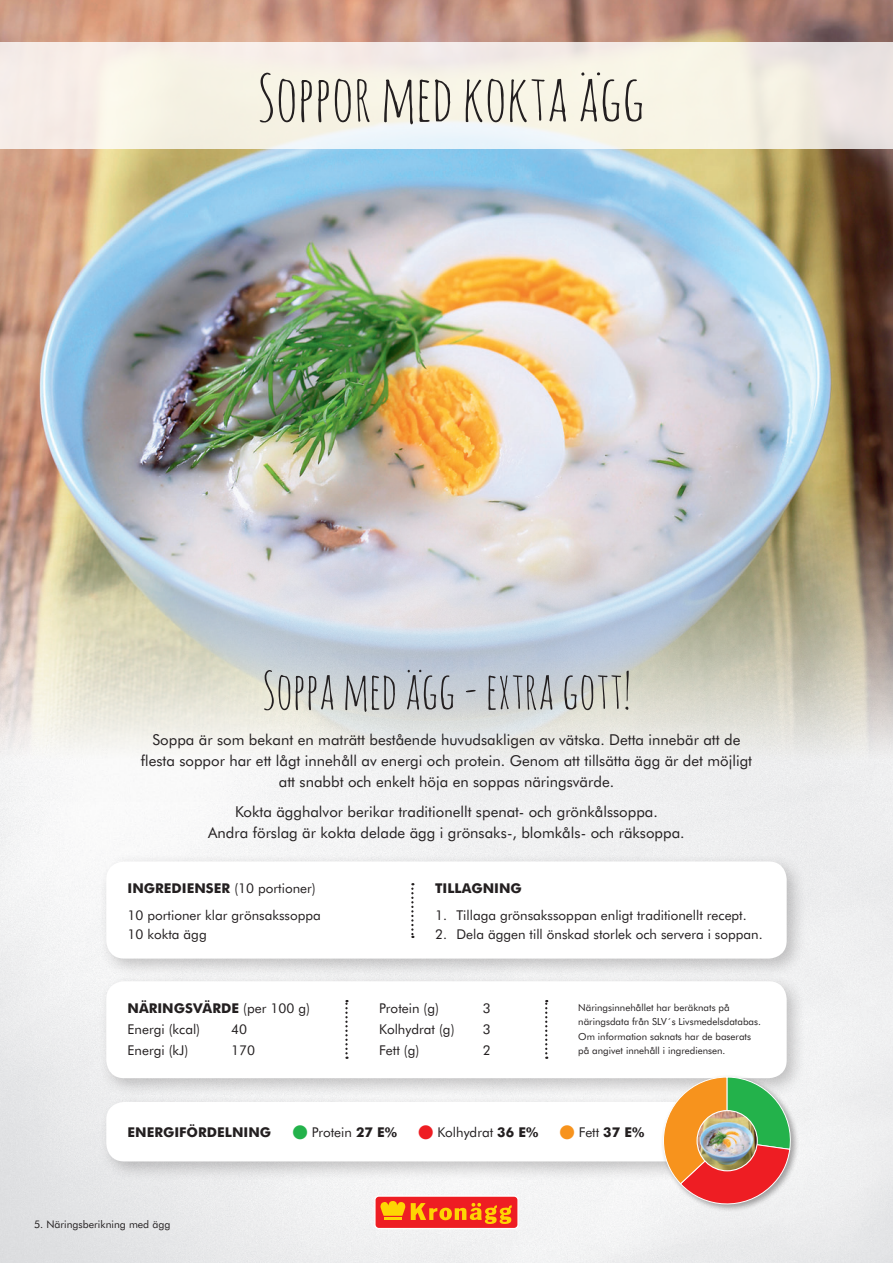
<style>
.page{position:relative;width:893px;height:1263px;background:#fff}
.page>*{position:absolute;margin:0;border:0;box-sizing:border-box;transform-origin:0 0}
.t1{font:63px "Amatic SC";letter-spacing:-.01em;color:#231f20;scale:1.1 1}
.t2{font:51px "Amatic SC";color:#231f20}
.t3{font:15px/21px "Futura BT";color:#231f20;text-align:center}
.t4{font:13.5px/27.3px "Futura BT";color:#231f20}
.t5{font:700 13.5px "Futura BT";color:#231f20}
.t6{font:10.5px "Futura BT";color:#231f20}
.t7{font:9.75px/14.2px "Futura BT";color:#231f20}
.s1{font-weight:700}
.s2{color:#23b24b}
.s3{font-weight:400}
.s4{color:#ee1d23}
.s5{color:#f7931d}
</style>
<div class="page">
<img style="left:0;top:0;width:893px;height:801px">
<svg style="left:0;top:43px;width:893px;height:106px;background:#f4efe6"></svg>
<div style="left:375px;top:1196px;width:143px;height:32px;background:#ee1d23;border-radius:4px"></div>
<div style="left:374px;top:1195px;width:145px;height:34px;border:1px solid #fff;border-radius:4px"></div>
<hr style="left:384px;top:1217px;width:18px;height:3px;background:#fed503">
<svg style="left:380px;top:1201px;width:25px;height:15px"></svg>
<svg style="left:411px;top:1203px;width:101px;height:21px"></svg>
<div style="left:98px;top:1094px;width:682px;height:88px;background:#231f20;opacity:.25"></div>
<div style="left:106px;top:1102px;width:654px;height:59px;background:#fff;border-radius:18px"></div>
<div style="left:98px;top:853px;width:709px;height:126px;background:#231f20;opacity:.25"></div>
<div style="left:106px;top:861px;width:681px;height:97px;background:#fff;border-radius:18px"></div>
<svg style="left:411px;top:883px;width:3px;height:55px"></svg>
<div style="left:98px;top:973px;width:709px;height:125px;background:#231f20;opacity:.25"></div>
<div style="left:106px;top:981px;width:681px;height:97px;background:#fff;border-radius:18px"></div>
<svg style="left:345px;top:1000px;width:3px;height:59px"></svg>
<svg style="left:545px;top:1000px;width:2px;height:59px"></svg>
<div style="left:661px;top:1074px;width:138px;height:139px;background:#231f20;opacity:.4"></div>
<svg style="left:663px;top:1076px;width:132px;height:134px"></svg>
<img style="left:697px;top:1110px;width:60px;height:61px;border-radius:30px">
<div style="left:696px;top:1110px;width:62px;height:61px;border:1px solid #fff;border-radius:50%"></div>
<h1 class="t1" style="left:257px;top:57px;width:355px">SOPPOR MED KOKTA ÄGG</h1>
<h2 class="t2" style="left:262px;top:657px;width:371px">SOPPA MED ÄGG - EXTRA GOTT!</h2>
<p class="t3" style="left:141px;top:729px;width:613px">Soppa är som bekant en maträtt bestående huvudsakligen av vätska. Detta innebär att de flesta soppor har ett lågt innehåll av energi och protein. Genom att tillsätta ägg är det möjligt att snabbt och enkelt höja en soppas näringsvärde.</p>
<p class="t3" style="left:208px;top:801px;width:478px">Kokta ägghalvor berikar traditionellt spenat- och grönkålssoppa.<br>Andra förslag är kokta delade ägg i grönsaks-, blomkåls- och räksoppa.</p>
<p class="t4" style="left:128px;top:874px;width:195px"><span class="s1">INGREDIENSER</span> (10 portioner)<br>10 portioner klar grönsakssoppa</p>
<p class="t4" style="left:128px;top:920px;width:81px">10 kokta ägg</p>
<p class="t4" style="left:128px;top:998px;width:184px;line-height:21px"><span class="s1">NÄRINGSVÄRDE</span> (per 100 g)<br>Energi (kcal)</p>
<p class="t4" style="left:231px;top:1016px;width:17px">40</p>
<p class="t4" style="left:128px;top:1037px;width:62px">Energi (kJ)</p>
<p class="t4" style="left:231px;top:1037px;width:25px">170</p>
<p class="t5" style="left:435px;top:879px;width:88px">TILLAGNING</p>
<p class="t4" style="left:435px;top:901px;width:313px">1. Tillaga grönsakssoppan enligt traditionellt recept.</p>
<p class="t4" style="left:435px;top:920px;width:329px">2. Dela äggen till önskad storlek och servera i soppan.</p>
<p class="t4" style="left:379px;top:994px;width:61px">Protein (g)</p>
<p class="t4" style="left:483px;top:994px;width:9px">3</p>
<p class="t4" style="left:379px;top:1015px;width:77px">Kolhydrat (g)</p>
<p class="t4" style="left:483px;top:1015px;width:9px">3</p>
<p class="t4" style="left:379px;top:1036px;width:41px">Fett (g)</p>
<p class="t4" style="left:483px;top:1036px;width:9px">2</p>
<p class="t7" style="left:578px;top:1000px;width:184px">Näringsinnehållet har beräknats på näringsdata från SLV´s Livsmedelsdatabas.<br>Om information saknats har de baserats på angivet innehåll i ingrediensen.</p>
<p class="t5" style="left:128px;top:1124px;width:518px">ENERGIFÖRDELNING <span class="s2">●</span> <span class="s3">Protein</span> 27 E% <span class="s4">●</span> <span class="s3">Kolhydrat</span> 36 E% <span class="s5">●</span> <span class="s3">Fett</span> 37 E%</p>
<p class="t6" style="left:34px;top:1218px;width:138px">5. Näringsberikning med ägg</p>
</div>
